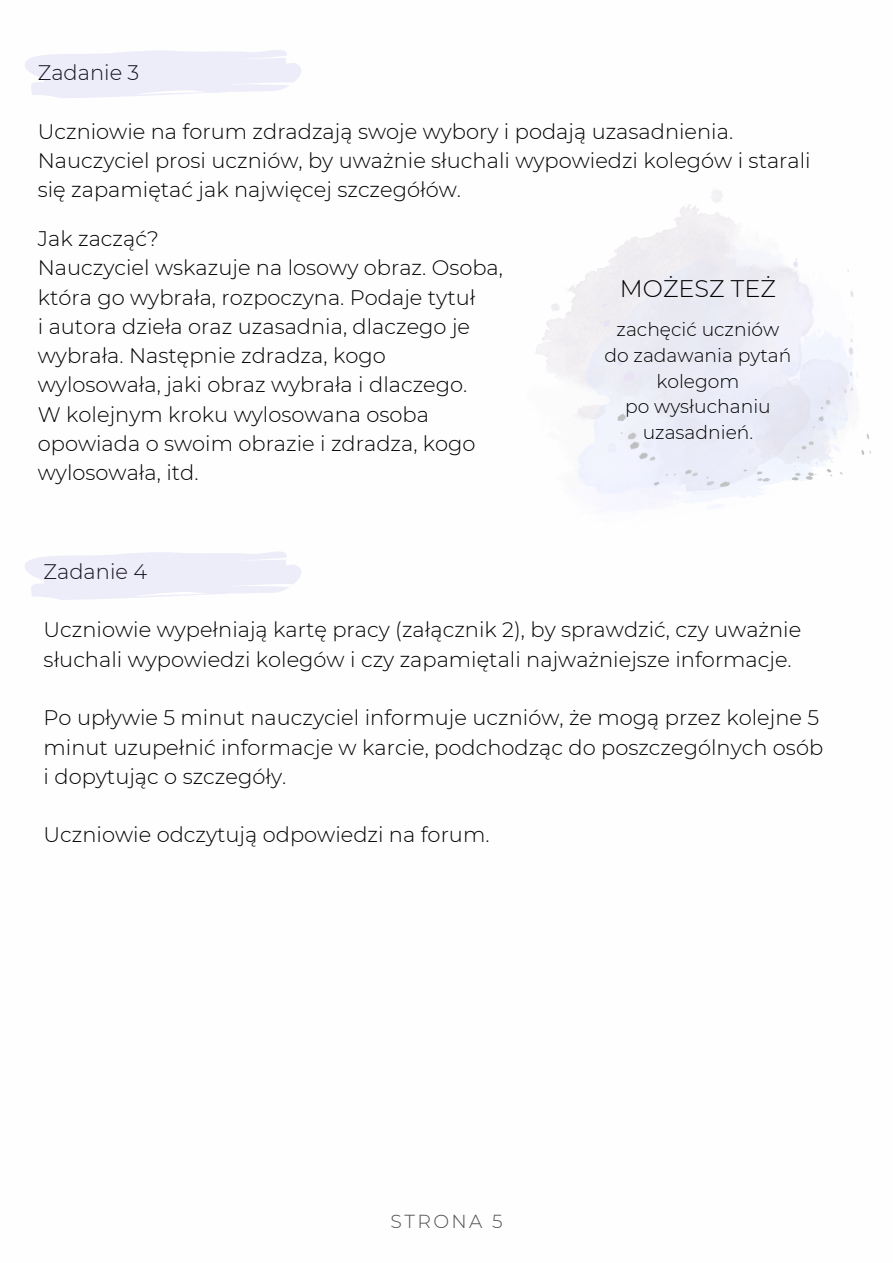
<style>
.page{position:relative;width:893px;height:1263px;background:#fff}
.page>*{position:absolute;margin:0;border:0;box-sizing:border-box;transform-origin:0 0}
.t1{font:300 24px "Montserrat";color:#000}
.t2{font:300 21px/29.2px "Montserrat";color:#000}
.t3{font:300 18.83px "Montserrat";letter-spacing:.13em;color:#515050}
.t4{font:300 18.75px/25.9px "Montserrat";color:#000;text-align:center}
</style>
<div class="page">
<svg style="left:25px;top:551px;width:276px;height:49px"></svg>
<svg style="left:25px;top:50px;width:276px;height:48px"></svg>
<img style="left:535px;top:190px;width:335px;height:319px">
<p class="t2" style="left:38px;top:58px;width:103px">Zadanie 3</p>
<p class="t2" style="left:38px;top:117px;width:774px">Uczniowie na forum zdradzają swoje wybory i podają uzasadnienia.<br>Nauczyciel prosi uczniów, by uważnie słuchali wypowiedzi kolegów i starali się zapamiętać jak najwięcej szczegółów.</p>
<p class="t2" style="left:38px;top:224px;width:467px">Jak zacząć?<br>Nauczyciel wskazuje na losowy obraz. Osoba, która go wybrała, rozpoczyna. Podaje tytuł<br>i autora dzieła oraz uzasadnia, dlaczego je wybrała. Następnie zdradza, kogo wylosowała, jaki obraz wybrała i dlaczego.<br>W kolejnym kroku wylosowana osoba opowiada o swoim obrazie i zdradza, kogo wylosowała, itd.</p>
<h2 class="t1" style="left:620px;top:273px;width:157px">MOŻESZ TEŻ</h2>
<p class="t4" style="left:616px;top:316px;width:164px">zachęcić uczniów</p>
<h2 class="t4" style="left:604px;top:342px;width:188px">do zadawania pytań kolegom</h2>
<h2 class="t4" style="left:625px;top:394px;width:147px">po wysłuchaniu uzasadnień.</h2>
<h2 class="t2" style="left:44px;top:557px;width:105px">Zadanie 4</h2>
<h2 class="t2" style="left:44px;top:615px;width:759px">Uczniowie wypełniają kartę pracy (załącznik 2), by sprawdzić, czy uważnie słuchali wypowiedzi kolegów i czy zapamiętali najważniejsze informacje.</h2>
<p class="t2" style="left:44px;top:703px;width:781px">Po upływie 5 minut nauczyciel informuje uczniów, że mogą przez kolejne 5 minut uzupełnić informacje w karcie, podchodząc do poszczególnych osób i dopytując o szczegóły.</p>
<h1 class="t2" style="left:44px;top:820px;width:447px">Uczniowie odczytują odpowiedzi na forum.</h1>
<p class="t3" style="left:390px;top:1210px;width:114px">STRONA 5</p>
</div>
